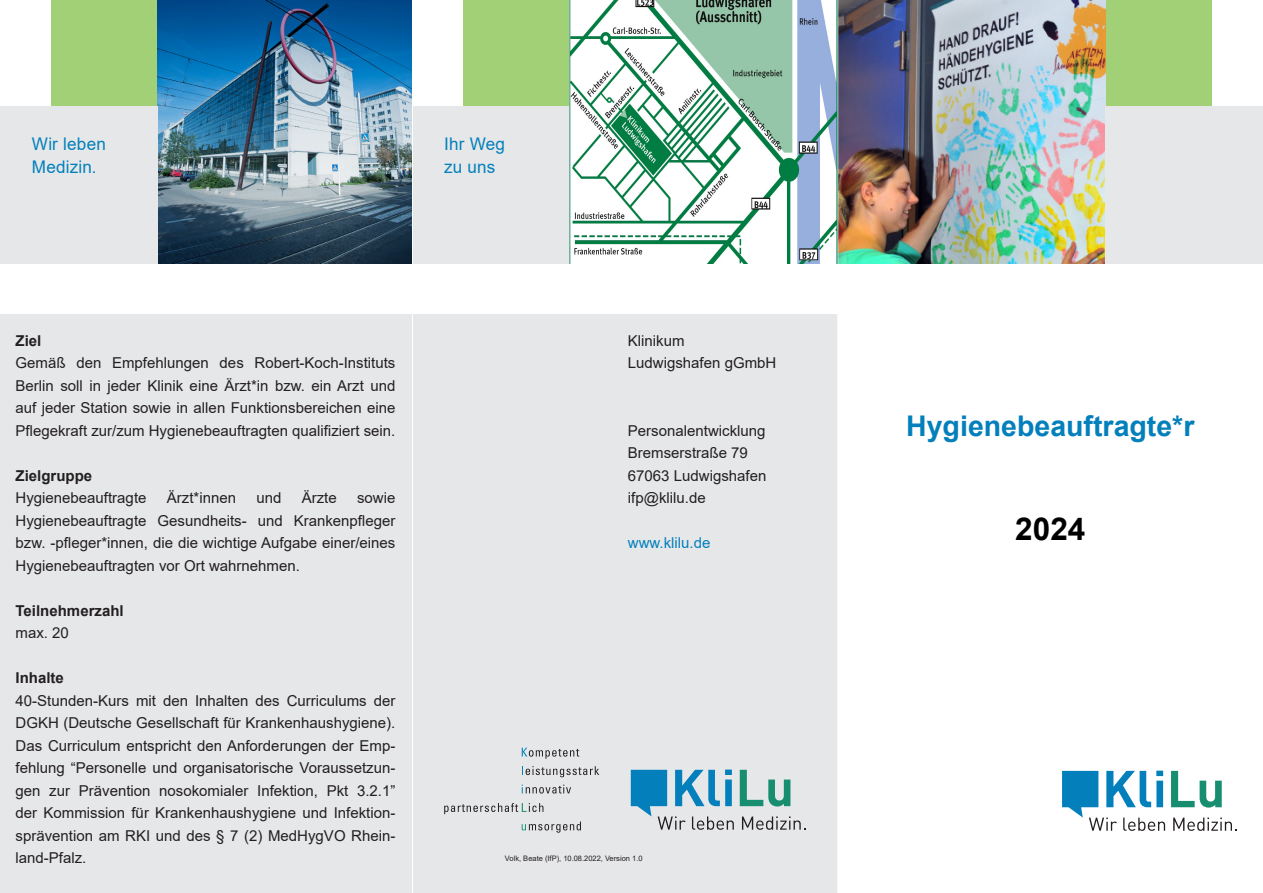
<style>
.page{position:relative;width:1263px;height:893px;background:#fff}
.page>*{position:absolute;margin:0;border:0;box-sizing:border-box;transform-origin:0 0}
.t1{font:700 31.5px "Arial";color:#000}
.t2{font:700 28.5px "Arial";color:#0380bb}
.flyer-headline_innenseiten{font:17.4px/22.5px "Arial";letter-spacing:.01em;color:#0380bb}
.t3{font:15px/22.5px "Arial";color:#231f20;text-align:justify}
.t4{font:700 15px "Arial";color:#231f20}
.t5{font:15px "Arial";color:#0380bb}
.t6{font:7.5px "Arial";color:#231f20}
</style>
<div class="page">
<div style="left:51px;top:0;width:106px;height:106px;background:#a1d076"></div>
<div style="left:463px;top:0;width:107px;height:106px;background:#a1d076"></div>
<img style="left:157px;top:0;width:255px;height:264px">
<div style="left:0;top:106px;width:157px;height:158px;background:#e6e7e9"></div>
<div style="left:0;top:315px;width:838px;height:578px;background:#e6e7e9"></div>
<div style="left:412px;top:106px;width:158px;height:158px;background:#e6e7e9"></div>
<div style="left:1106px;top:0;width:106px;height:106px;background:#a1d076"></div>
<img style="left:838px;top:0;width:268px;height:264px">
<div style="left:1106px;top:106px;width:157px;height:158px;background:#e6e7e9"></div>
<svg style="left:1171px;top:771px;width:51px;height:36px"></svg>
<svg style="left:1062px;top:771px;width:103px;height:60px"></svg>
<svg style="left:1173px;top:818px;width:64px;height:13px"></svg>
<svg style="left:740px;top:770px;width:50px;height:36px"></svg>
<svg style="left:631px;top:770px;width:103px;height:60px"></svg>
<svg style="left:742px;top:816px;width:64px;height:14px"></svg>
<svg style="left:522px;top:748px;width:57px;height:11px"></svg>
<svg style="left:522px;top:766px;width:77px;height:11px"></svg>
<svg style="left:522px;top:785px;width:49px;height:8px"></svg>
<svg style="left:522px;top:821px;width:59px;height:12px"></svg>
<svg style="left:444px;top:803px;width:99px;height:11px"></svg>
<hr style="left:412px;top:0;width:1px;height:893px;background:#fff">
<hr style="left:837px;top:0;width:1px;height:893px;background:#fff">
<svg style="left:570px;top:0;width:268px;height:264px"></svg>
<p class="flyer-headline_innenseiten" style="left:32px;top:133px;width:76px">Wir leben</p>
<p class="flyer-headline_innenseiten" style="left:32px;top:155px;width:66px">Medizin.</p>
<p class="flyer-headline_innenseiten" style="left:444px;top:133px;width:62px">Ihr Weg zu uns</p>
<p class="t4" style="left:16px;top:330px;width:27px">Ziel</p>
<p class="t3" style="left:16px;top:351px;width:381px">Gemäß den Empfehlungen des Robert-Koch-Instituts Berlin soll in jeder Klinik eine Ärzt*in bzw. ein Arzt und auf jeder Station sowie in allen Funktionsbereichen eine Pflegekraft zur/zum Hygienebeauftragten qualifiziert sein.</p>
<p class="t4" style="left:16px;top:465px;width:78px">Zielgruppe</p>
<p class="t3" style="left:16px;top:486px;width:132px">Hygienebeauftragte</p>
<p class="t3" style="left:167px;top:486px;width:71px">Ärzt*innen</p>
<p class="t3" style="left:256px;top:486px;width:27px">und</p>
<p class="t3" style="left:302px;top:486px;width:37px">Ärzte</p>
<p class="t3" style="left:16px;top:486px;width:381px;text-indent:341px">sowie Hygienebeauftragte Gesundheits- und Krankenpfleger bzw. -pfleger*innen, die die wichtige Aufgabe einer/eines Hygienebeauftragten vor Ort wahrnehmen.</p>
<p class="t4" style="left:16px;top:600px;width:110px">Teilnehmerzahl</p>
<p class="t3" style="left:16px;top:621px;width:55px">max. 20</p>
<p class="t4" style="left:16px;top:667px;width:50px">Inhalte</p>
<p class="t3" style="left:16px;top:689px;width:381px">40-Stunden-Kurs mit den Inhalten des Curriculums der DGKH (Deutsche Gesellschaft für Krankenhaushygiene).<br>Das Curriculum entspricht den Anforderungen der Emp&shy;fehlung “Personelle und organisatorische Voraussetzun&shy;gen zur Prävention nosokomialer Infektion, Pkt 3.2.1” der Kommission für Krankenhaushygiene und Infektion&shy;sprävention am RKI und des § 7 (2) MedHygVO Rhein&shy;land-Pfalz.</p>
<p class="t3" style="left:628px;top:329px;width:150px">Klinikum<br>Ludwigshafen gGmbH</p>
<p class="t3" style="left:628px;top:419px;width:139px">Personalentwicklung</p>
<p class="t3" style="left:628px;top:441px;width:122px">Bremserstraße 79</p>
<p class="t3" style="left:628px;top:464px;width:140px">67063 Ludwigshafen</p>
<p class="t3" style="left:628px;top:486px;width:79px">ifp@klilu.de</p>
<p class="t5" style="left:628px;top:532px;width:84px">www.klilu.de</p>
<p class="t6" style="left:505px;top:853px;width:139px">Volk, Beate (IfP), 10.08.2022, Version 1.0</p>
<p class="t2" style="left:906px;top:406px;width:290px">Hygienebeauftragte*r</p>
<p class="t1" style="left:1015px;top:506px;width:72px">2024</p>
</div>
